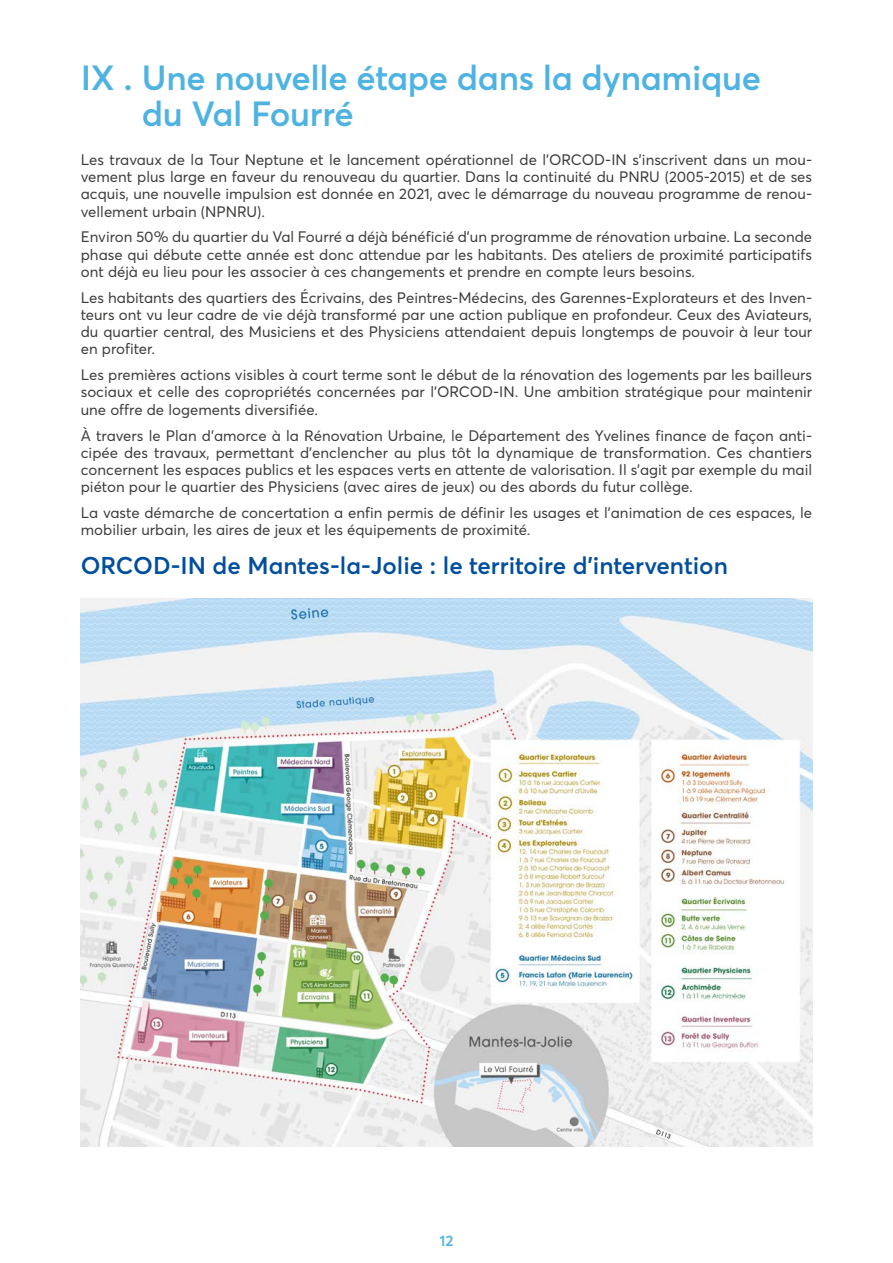
<style>
.page{position:relative;width:893px;height:1263px;background:#fff}
.page>*{position:absolute;margin:0;border:0;box-sizing:border-box;transform-origin:0 0}
.t1{font:600 34.5px/36px "Averta";letter-spacing:-.01em;color:#4fb3e2}
.t2{font:600 24px "Averta";color:#004f9d}
.t3{font:15px/17.2px "Averta";color:#3c3c3b;text-align:justify}
.t4{font:600 15px "Averta";color:#4fb3e2}
</style>
<div class="page">
<img style="left:81px;top:599px;width:731px;height:548px">
<h1 class="t1" style="left:142px;top:60px;width:621px;text-indent:-61px">IX . Une nouvelle étape dans la dynamique du Val Fourré</h1>
<p class="t3" style="left:81px;top:151px;width:733px">Les travaux de la Tour Neptune et le lancement opérationnel de l’ORCOD-IN s’inscrivent dans un mou&shy;vement plus large en faveur du renouveau du quartier. Dans la continuité du PNRU (2005-2015) et de ses acquis, une nouvelle impulsion est donnée en 2021, avec le démarrage du nouveau programme de renou&shy;vellement urbain (NPNRU).</p>
<p class="t3" style="left:81px;top:228px;width:733px">Environ 50% du quartier du Val Fourré a déjà bénéficié d’un programme de rénovation urbaine. La seconde phase qui débute cette année est donc attendue par les habitants. Des ateliers de proximité participatifs ont déjà eu lieu pour les associer à ces changements et prendre en compte leurs besoins.</p>
<p class="t3" style="left:81px;top:289px;width:733px">Les habitants des quartiers des Écrivains, des Peintres-Médecins, des Garennes-Explorateurs et des Inven&shy;teurs ont vu leur cadre de vie déjà transformé par une action publique en profondeur. Ceux des Aviateurs, du quartier central, des Musiciens et des Physiciens attendaient depuis longtemps de pouvoir à leur tour en profiter.</p>
<p class="t3" style="left:81px;top:366px;width:733px">Les premières actions visibles à court terme sont le début de la rénovation des logements par les bailleurs sociaux et celle des copropriétés concernées par l’ORCOD-IN. Une ambition stratégique pour maintenir une offre de logements diversifiée.</p>
<p class="t3" style="left:81px;top:426px;width:733px">À travers le Plan d’amorce à la Rénovation Urbaine, le Département des Yvelines finance de façon anti&shy;cipée des travaux, permettant d’enclencher au plus tôt la dynamique de transformation. Ces chantiers concernent les espaces publics et les espaces verts en attente de valorisation. Il s’agit par exemple du mail piéton pour le quartier des Physiciens (avec aires de jeux) ou des abords du futur collège.</p>
<p class="t3" style="left:81px;top:504px;width:733px">La vaste démarche de concertation a enfin permis de définir les usages et l’animation de ces espaces, le mobilier urbain, les aires de jeux et les équipements de proximité.</p>
<h2 class="t2" style="left:81px;top:550px;width:649px">ORCOD-IN de Mantes-la-Jolie : le territoire d’intervention</h2>
<p class="t4" style="left:439px;top:1231px;width:15px">12</p>
</div>
